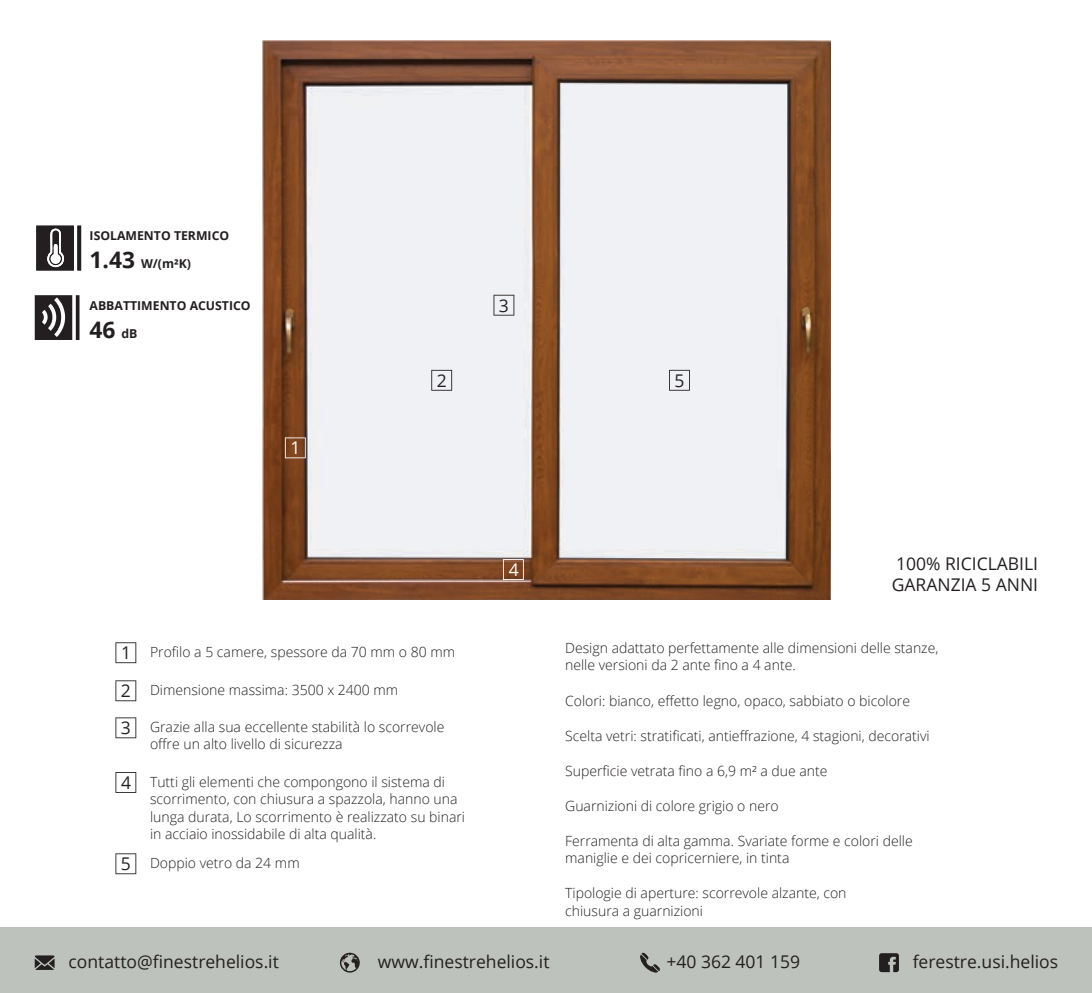
<style>
.page{position:relative;width:1092px;height:993px;background:#fff}
.page>*{position:absolute;margin:0;border:0;box-sizing:border-box;transform-origin:0 0}
.t1{font:700 22.75px "Open Sans";color:#231f20}
.t2{font:17.5px/21px "Open Sans";color:#231f20}
.t3{font:17.5px "Open Sans";color:#fff}
.t4{font:300 14px/17.5px "Open Sans";color:#231f20}
.t5{font:700 12.25px "Open Sans";color:#231f20}
.s1{font-size:22.75px}
.s2{font-size:12.25px}
</style>
<div class="page">
<svg style="left:35px;top:295px;width:44px;height:45px"></svg>
<svg style="left:36px;top:225px;width:45px;height:45px"></svg>
<svg style="left:115px;top:642px;width:21px;height:21px"></svg>
<svg style="left:115px;top:772px;width:21px;height:20px"></svg>
<svg style="left:115px;top:680px;width:21px;height:21px"></svg>
<svg style="left:115px;top:853px;width:21px;height:20px"></svg>
<svg style="left:115px;top:717px;width:21px;height:21px"></svg>
<img style="left:262px;top:41px;width:568px;height:558px">
<svg style="left:285px;top:437px;width:21px;height:21px"></svg>
<svg style="left:503px;top:559px;width:20px;height:20px"></svg>
<svg style="left:431px;top:370px;width:21px;height:20px"></svg>
<svg style="left:669px;top:370px;width:20px;height:20px"></svg>
<svg style="left:493px;top:295px;width:21px;height:20px"></svg>
<div style="left:0;top:927px;width:1091px;height:65px;background:#bec2bc"></div>
<svg style="left:640px;top:952px;width:20px;height:20px"></svg>
<svg style="left:35px;top:955px;width:20px;height:14px"></svg>
<svg style="left:879px;top:953px;width:19px;height:18px"></svg>
<svg style="left:340px;top:952px;width:20px;height:20px"></svg>
<p class="t5" style="left:90px;top:227px;width:141px">ISOLAMENTO TERMICO</p>
<p class="t5" style="left:90px;top:255px;width:103px"><span class="s1">1.43</span> W/(m²K)</p>
<p class="t5" style="left:90px;top:296px;width:162px">ABBATTIMENTO ACUSTICO</p>
<h1 class="t1" style="left:90px;top:313px;width:49px">46 <span class="s2">dB</span></h1>
<p class="t3" style="left:290px;top:435px;width:12px">1</p>
<p class="t2" style="left:499px;top:294px;width:12px">3</p>
<p class="t2" style="left:436px;top:369px;width:12px">2</p>
<p class="t2" style="left:674px;top:369px;width:12px">5</p>
<p class="t3" style="left:508px;top:557px;width:12px">4</p>
<p class="t2" style="left:891px;top:552px;width:148px">100% RICICLABILI<br>GARANZIA 5 ANNI</p>
<p class="t2" style="left:121px;top:641px;width:12px">1</p>
<p class="t2" style="left:121px;top:679px;width:12px">2</p>
<p class="t2" style="left:121px;top:716px;width:12px">3</p>
<p class="t2" style="left:121px;top:771px;width:12px">4</p>
<p class="t2" style="left:121px;top:852px;width:12px">5</p>
<p class="t4" style="left:150px;top:642px;width:306px">Profilo a 5 camere, spessore da 70 mm o 80 mm</p>
<p class="t4" style="left:150px;top:680px;width:250px">Dimensione massima: 3500 x 2400 mm</p>
<p class="t4" style="left:150px;top:717px;width:296px">Grazie alla sua eccellente stabilità lo scorrevole offre un alto livello di sicurezza</p>
<p class="t4" style="left:150px;top:772px;width:316px">Tutti gli elementi che compongono il sistema di scorrimento, con chiusura a spazzola, hanno una lunga durata, Lo scorrimento è realizzato su binari in acciaio inossidabile di alta qualità.</p>
<p class="t4" style="left:150px;top:853px;width:151px">Doppio vetro da 24 mm</p>
<p class="t4" style="left:565px;top:638px;width:375px">Design adattato perfettamente alle dimensioni delle stanze, nelle versioni da 2 ante fino a 4 ante.</p>
<p class="t4" style="left:565px;top:691px;width:346px">Colori: bianco, effetto legno, opaco, sabbiato o bicolore</p>
<p class="t4" style="left:565px;top:726px;width:366px">Scelta vetri: stratificati, antieffrazione, 4 stagioni, decorativi</p>
<p class="t4" style="left:565px;top:761px;width:264px">Superficie vetrata fino a 6,9 m² a due ante</p>
<p class="t4" style="left:565px;top:796px;width:215px">Guarnizioni di colore grigio o nero</p>
<p class="t4" style="left:565px;top:831px;width:349px">Ferramenta di alta gamma. Svariate forme e colori delle maniglie e dei copricerniere, in tinta</p>
<p class="t4" style="left:565px;top:883px;width:283px">Tipologie di aperture: scorrevole alzante, con chiusura a guarnizioni</p>
<p class="t2" style="left:69px;top:950px;width:212px">contatto@finestrehelios.it</p>
<p class="t2" style="left:378px;top:950px;width:173px">www.finestrehelios.it</p>
<p class="t2" style="left:666px;top:950px;width:135px">+40 362 401 159</p>
<p class="t2" style="left:912px;top:950px;width:147px">ferestre.usi.helios</p>
</div>
